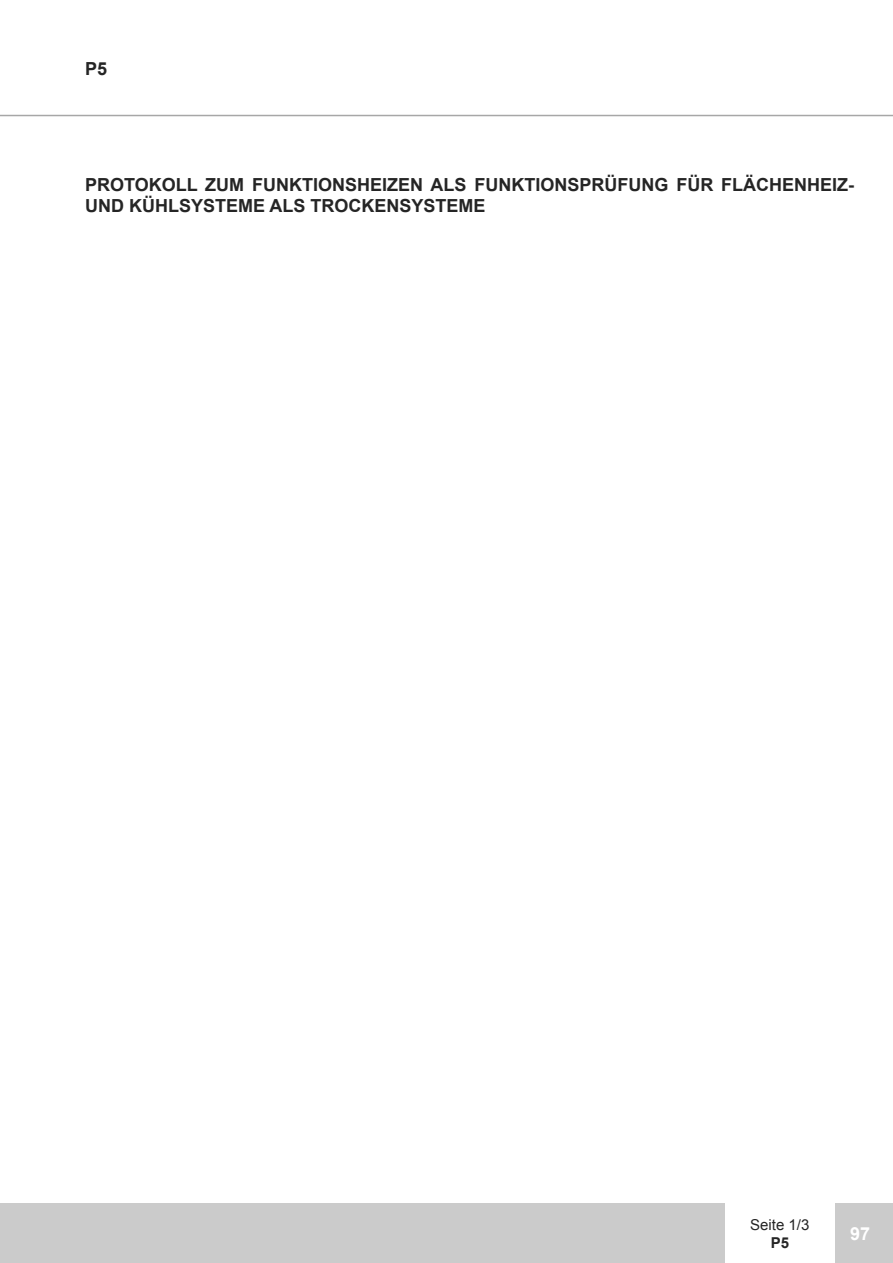
<style>
.page{position:relative;width:893px;height:1263px;background:#fff}
.page>*{position:absolute;margin:0;border:0;box-sizing:border-box;transform-origin:0 0}
.t1{font:700 18px/21.6px "Arial";color:#252525}
.t2{font:700 18px "Arial";color:#fff}
.t3{font:15px "Arial";color:#252525}
.t4{font:700 15px "Arial";color:#252525}
</style>
<div class="page">
<hr style="left:0;top:115px;width:893px;height:1px;background:#a7a7a7">
<div style="left:0;top:1203px;width:725px;height:60px;background:#cbcbcb"></div>
<div style="left:835px;top:1203px;width:58px;height:60px;background:#cbcbcb"></div>
<p class="t1" style="left:85px;top:58px;width:24px">P5</p>
<p class="t1" style="left:85px;top:174px;width:771px">PROTOKOLL ZUM FUNKTIONSHEIZEN ALS FUNKTIONSPRÜFUNG FÜR FLÄCHENHEIZ-<br>UND KÜHLSYSTEME ALS TROCKENSYSTEME</p>
<p class="t3" style="left:750px;top:1216px;width:61px">Seite 1/3</p>
<p class="t4" style="left:771px;top:1234px;width:20px">P5</p>
<p class="t2" style="left:850px;top:1223px;width:22px">97</p>
</div>
